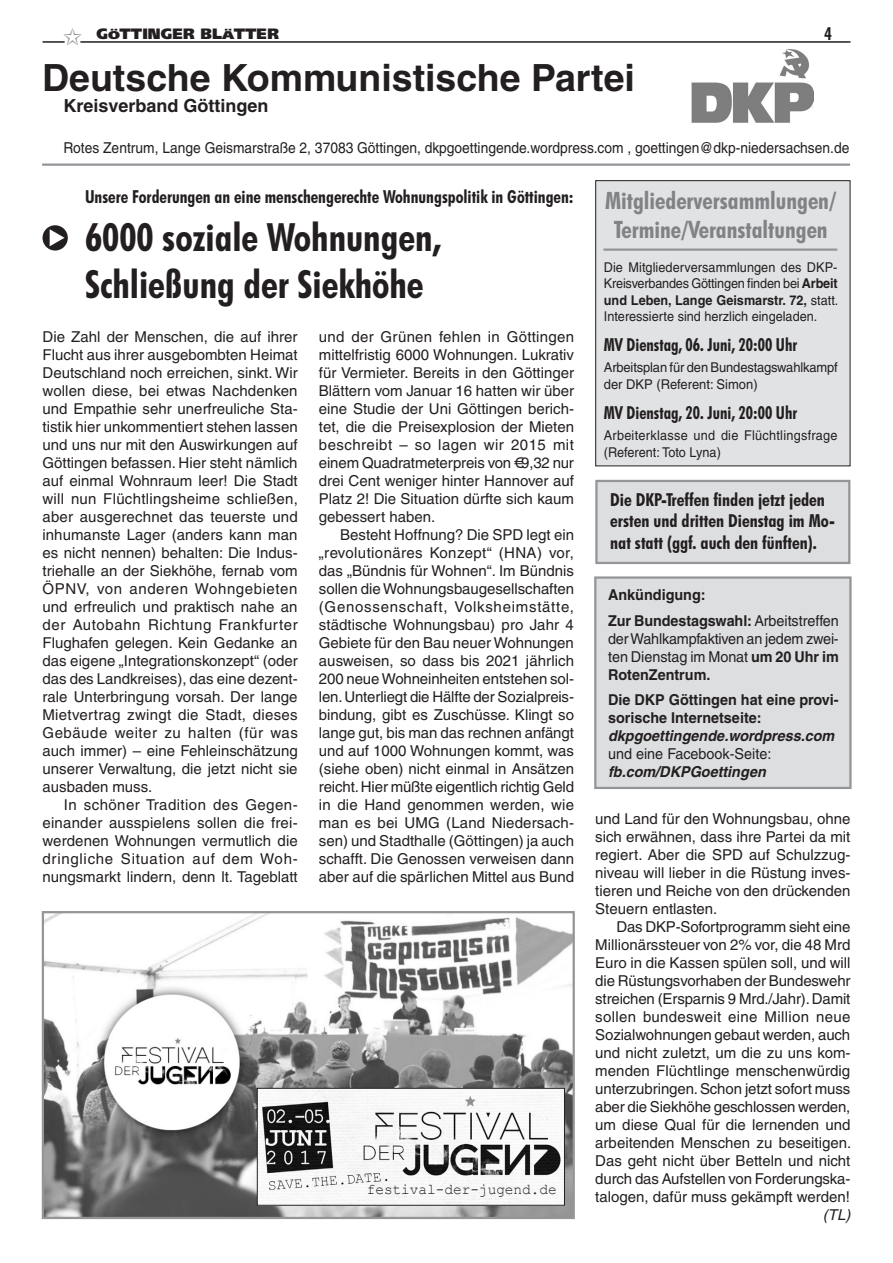
<style>
.page{position:relative;width:893px;height:1263px;background:#fff}
.page>*{position:absolute;margin:0;border:0;box-sizing:border-box;transform-origin:0 0}
.t1{font:700 condensed 39px/46.8px "Futura BT";color:#231f20}
.t2{font:700 37.5px "Helvetica";color:#231f20}
.t3{font:700 condensed 24px/28.8px "Futura BT";color:#808285;text-align:center}
.t4{font:700 condensed 18px/21.6px "Futura BT";color:#231f20}
.t5{font:700 condensed 18px "Futura BT";color:#231f20;scale:.92 1}
.t6{font:700 18px "Helvetica";color:#231f20}
.t7{font:15px/18px "Helvetica";color:#231f20;text-align:justify}
.t8{font:15px "Helvetica";color:#231f20;scale:.92 1}
.t9{font:700 15px/25.5px "Helvetica";color:#231f20;scale:.96 1}
.t10{font:15px/18px "Helvetica";color:#231f20;text-align:justify;scale:.96 1}
.t11{font:italic 700 15px "Helvetica";color:#231f20;scale:.96 1}
.t12{font:15px "Courier New";color:#231f20;scale:.96 1}
.t13{font:900 15px "Frutiger";color:#231f20}
.t14{font:italic 15px "Helvetica";color:#231f20}
.t15{font:13.5px/16.2px "Helvetica";color:#231f20;text-align:justify;scale:.94 1}
.t16{font:13.5px/16.5px "Helvetica";color:#231f20;scale:.96 1}
.t17{font:13.5px/16.5px "Helvetica";letter-spacing:.02em;color:#231f20;scale:.94 1}
.s1{font-size:11.25px}
.s2{font-weight:700}
.s3{font-weight:400}
</style>
<div class="page">
<div style="left:596px;top:181px;width:254px;height:285px;background:#e1e2e4"></div>
<div style="left:595px;top:180px;width:255px;height:286px;border:1px solid #231f20"></div>
<hr style="left:43px;top:41px;width:22px;height:2px;background:#231f20">
<hr style="left:80px;top:41px;width:770px;height:2px;background:#231f20">
<img style="left:691px;top:50px;width:123px;height:73px">
<hr style="left:42px;top:163px;width:808px;height:3px;background:#939598">
<hr style="left:603px;top:248px;width:234px;height:3px;background:#939598">
<svg style="left:43px;top:225px;width:25px;height:26px"></svg>
<svg style="left:50px;top:229px;width:14px;height:17px"></svg>
<div style="left:596px;top:481px;width:253px;height:82px;background:#dddee0"></div>
<div style="left:595px;top:480px;width:255px;height:84px;border:2px solid #939598"></div>
<img style="left:45px;top:914px;width:527px;height:302px">
<div style="left:42px;top:911px;width:533px;height:308px;border:2px solid #939598"></div>
<img style="left:259px;top:1090px;width:304px;height:113px">
<div style="left:257px;top:1088px;width:308px;height:117px;border:1px solid #231f20"></div>
<div style="left:595px;top:577px;width:255px;height:211px;background:#dddee0"></div>
<div style="left:594px;top:576px;width:258px;height:213px;border:2px solid #939598"></div>
<p class="t13" style="left:97px;top:25px;width:184px">G<span class="s1">Ö</span>TTINGER BL<span class="s1">Ä</span>TTER</p>
<p class="t4" style="left:824px;top:23px;width:9px">4</p>
<h2 class="t2" style="left:42px;top:55px;width:594px">Deutsche Kommunistische Partei</h2>
<p class="t6" style="left:63px;top:95px;width:207px">Kreisverband Göttingen</p>
<p class="t8" style="left:63px;top:139px;width:856px">Rotes Zentrum, Lange Geismarstraße 2, 37083 Göttingen, dkpgoettingende.wordpress.com , goettingen@dkp-niedersachsen.de</p>
<p class="t4" style="left:85px;top:185px;width:490px">Unsere Forderungen an eine menschengerechte Wohnungspolitik in Göttingen:</p>
<h1 class="t1" style="left:85px;top:214px;width:358px">6000 soziale Wohnungen,<br>Schließung der Siekhöhe</h1>
<p class="t7" style="left:43px;top:328px;width:257px">Die Zahl der Menschen, die auf ihrer Flucht aus ihrer ausgebombten Heimat Deutschland noch erreichen, sinkt. Wir wollen diese, bei etwas Nachdenken und Empathie sehr unerfreuliche Sta&shy;tistik hier unkommentiert stehen lassen und uns nur mit den Auswirkungen auf Göttingen befassen. Hier steht nämlich auf einmal Wohnraum leer! Die Stadt will nun Flüchtlingsheime schließen, aber ausgerechnet das teuerste und inhumanste Lager (anders kann man es nicht nennen) behalten: Die Indus&shy;triehalle an der Siekhöhe, fernab vom ÖPNV, von anderen Wohngebieten und erfreulich und praktisch nahe an der Autobahn Richtung Frankfurter Flughafen gelegen. Kein Gedanke an das eigene „Integrationskonzept“ (oder das des Landkreises), das eine dezent&shy;rale Unterbringung vorsah. Der lange Mietvertrag zwingt die Stadt, dieses Gebäude weiter zu halten (für was auch immer) – eine Fehleinschätzung unserer Verwaltung, die jetzt nicht sie ausbaden muss.</p>
<p class="t7" style="left:43px;top:796px;width:257px;text-indent:21px">In schöner Tradition des Gegen&shy;einander ausspielens sollen die frei&shy;werdenen Wohnungen vermutlich die dringliche Situation auf dem Woh&shy;nungsmarkt lindern, denn lt. Tageblatt</p>
<p class="t7" style="left:319px;top:328px;width:257px">und der Grünen fehlen in Göttingen mittelfristig 6000 Wohnungen. Lukrativ für Vermieter. Bereits in den Göttinger Blättern vom Januar 16 hatten wir über eine Studie der Uni Göttingen berich&shy;tet, die die Preisexplosion der Mieten beschreibt – so lagen wir 2015 mit einem Quadratmeterpreis von € 9,32 nur drei Cent weniger hinter Hannover auf Platz 2! Die Situation dürfte sich kaum gebessert haben.</p>
<p class="t7" style="left:319px;top:526px;width:257px;text-indent:21px">Besteht Hoffnung? Die SPD legt ein „revolutionäres Konzept“ (HNA) vor, das „Bündnis für Wohnen“. Im Bündnis sollen die Wohnungsbaugesellschaften (Genossenschaft, Volksheimstätte, städtische Wohnungsbau) pro Jahr 4<br>Gebiete für den Bau neuer Wohnungen ausweisen, so dass bis 2021 jährlich 200 neue Wohneinheiten entstehen sol&shy;len. Unterliegt die Hälfte der Sozialpreis&shy;bindung, gibt es Zuschüsse. Klingt so lange gut, bis man das rechnen anfängt und auf 1000 Wohnungen kommt, was (siehe oben) nicht einmal in Ansätzen reicht. Hier müßte eigentlich richtig Geld in die Hand genommen werden, wie man es bei UMG (Land Niedersach&shy;sen) und Stadthalle (Göttingen) ja auch schafft. Die Genossen verweisen dann aber auf die spärlichen Mittel aus Bund</p>
<p class="t12" style="left:367px;top:1179px;width:200px">festival-der-jugend.de</p>
<h3 class="t3" style="left:605px;top:186px;width:233px">Mitgliederversammlungen/<br>Termine/Veranstaltungen</h3>
<p class="t15" style="left:604px;top:259px;width:251px">Die Mitgliederversammlungen des DKP-Kreisverbandes Göttingen finden bei <span class="s2">Arbeit und Leben, Lange Geismarstr. 72,</span> statt.<br>Interessierte sind herzlich eingeladen.</p>
<p class="t5" style="left:604px;top:334px;width:212px">MV Dienstag, 06. Juni, 20:00 Uhr</p>
<p class="t16" style="left:604px;top:359px;width:245px">Arbeitsplan für den Bundestagswahlkampf der DKP (Referent: Simon)</p>
<p class="t5" style="left:604px;top:402px;width:212px">MV Dienstag, 20. Juni, 20:00 Uhr</p>
<p class="t17" style="left:604px;top:427px;width:250px">Arbeiterklasse und die Flüchtlingsfrage (Referent: Toto Lyna)</p>
<p class="t4" style="left:610px;top:488px;width:226px">Die DKP-Treffen finden jetzt jeden ersten und dritten Dienstag im Mo&shy;nat statt (ggf. auch den fünften).</p>
<p class="t9" style="left:608px;top:582px;width:242px">Ankündigung:<br>Zur Bundestagswahl: <span class="s3">Arbeitstreffen</span></p>
<p class="t10" style="left:608px;top:629px;width:242px">der Wahlkampfaktiven an jedem zwei&shy;ten Dienstag im Monat <span class="s2">um 20 Uhr im RotenZentrum.</span></p>
<p class="t9" style="left:608px;top:691px;width:242px;line-height:18px">Die DKP Göttingen hat eine provi&shy;sorische Internetseite:</p>
<p class="t11" style="left:608px;top:727px;width:237px">dkpgoettingende.wordpress.com</p>
<p class="t10" style="left:608px;top:745px;width:172px">und eine Facebook-Seite:</p>
<p class="t11" style="left:608px;top:763px;width:166px">fb.com/DKPGoettingen</p>
<p class="t7" style="left:595px;top:810px;width:257px">und Land für den Wohnungsbau, ohne sich erwähnen, dass ihre Partei da mit regiert. Aber die SPD auf Schulzzug&shy;niveau will lieber in die Rüstung inves&shy;tieren und Reiche von den drückenden Steuern entlasten.</p>
<p class="t7" style="left:595px;top:918px;width:258px;text-indent:21px">Das DKP-Sofortprogramm sieht eine Millionärssteuer von 2% vor, die 48 Mrd Euro in die Kassen spülen soll, und will die Rüstungsvorhaben der Bundeswehr streichen (Ersparnis 9 Mrd./Jahr). Damit sollen bundesweit eine Million neue Sozialwohnungen gebaut werden, auch und nicht zuletzt, um die zu uns kom&shy;menden Flüchtlinge menschenwürdig unterzubringen. Schon jetzt sofort muss aber die Siekhöhe geschlossen werden, um diese Qual für die lernenden und arbeitenden Menschen zu beseitigen.<br>Das geht nicht über Betteln und nicht durch das Aufstellen von Forderungska&shy;talogen, dafür muss gekämpft werden!</p>
<p class="t14" style="left:823px;top:1206px;width:29px">(TL)</p>
</div>
